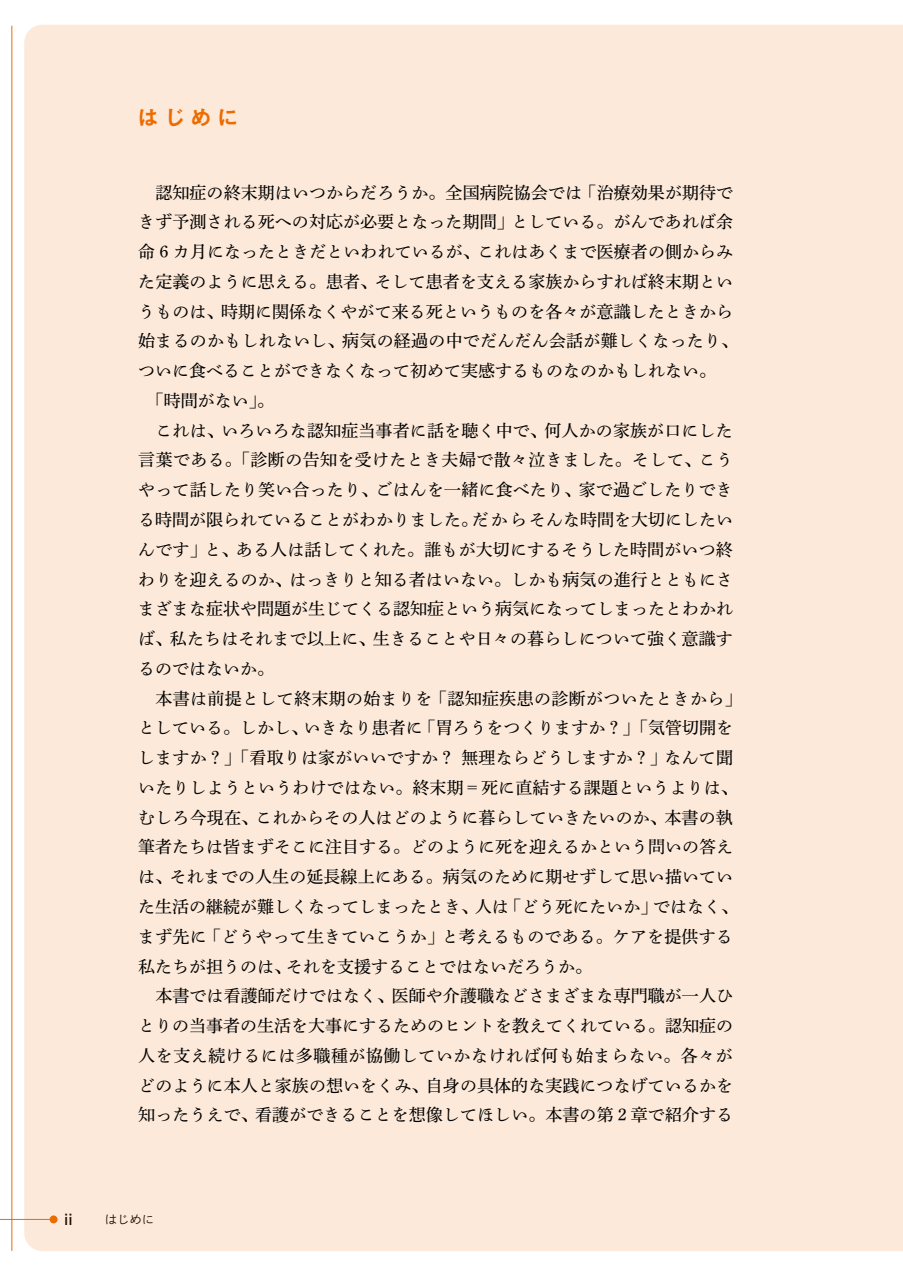
<style>
.page{position:relative;width:903px;height:1275px;background:#fff}
.page>*{position:absolute;margin:0;border:0;box-sizing:border-box;transform-origin:0 0}
.t1{font:700 19.78px "Gothic MB101 Pro De";color:#ed6c00}
.t2{font:16.97px/29.8px "DNP Shuei Min Pr 6 M";letter-spacing:.005em;color:#000}
.t3{font:16.97px "FOT DNP Shuei Min Pr 6 M";color:#000}
.t4{font:14.88px "DNP Shuei Go Gin Std B";color:#000}
.t5{font:12.42px "DNP Shuei Go Gin Std L";color:#000}
.s1{font-family:"DNP Shuei Min Pr 6 M"}
.s2{font-family:"FOT DNP Shuei Min Pr 6 M"}
</style>
<div class="page">
<hr style="left:0;top:1219px;width:54px;height:1px;background:#ed6c00">
<div style="left:24px;top:25px;width:879px;height:1226px;background:#fce9d9"></div>
<hr style="left:12px;top:26px;width:1px;height:1224px;background:#ed6c00">
<p class="t1" style="left:138px;top:101px;width:101px">は じ め に</p>
<p class="t2" style="left:138px;top:175px;width:605px">　認知症の終末期はいつからだろうか。全国病院協会では「治療効果が期待できず予測される死への対応が必要となった期間」としている。がんであれば余命 6 カ月になったときだといわれているが、これはあくまで医療者の側からみた定義のように思える。患者、そして患者を支える家族からすれば終末期というものは、時期に関係なくやがて来る死というものを各々が意識したときから始まるのかもしれないし、病気の経過の中でだんだん会話が難しくなったり、ついに食べることができなくなって初めて実感するものなのかもしれない。<br>　「時間がない」。<br>　これは、いろいろな認知症当事者に話を聴く中で、何人かの家族が口にした言葉である。「診断の告知を受けたとき夫婦で散々泣きました。そして、こうやって話したり笑い合ったり、ごはんを一緒に食べたり、家で過ごしたりできる時間が限られていることがわかりました。だからそんな時間を大切にしたいんです」と、ある人は話してくれた。誰もが大切にするそうした時間がいつ終わりを迎えるのか、はっきりと知る者はいない。しかも病気の進行とともにさまざまな症状や問題が生じてくる認知症という病気になってしまったとわかれば、私たちはそれまで以上に、生きることや日々の暮らしについて強く意識するのではないか。<br>　本書は前提として終末期の始まりを「認知症疾患の診断がついたときから」としている。しかし、いきなり患者に「胃ろうをつくりますか？」「気管切開をしますか？」「看取りは家がいいですか？ 無理ならどうしますか？」なんて聞いたりしようというわけではない。終末期＝死に直結する課題というよりは、むしろ今現在、これからその人はどのように暮らしていきたいのか、本書の執</p>
<p class="t3" style="left:138px;top:831px;width:596px"><span class="s1">筆者たちは皆まずそこに注目する。</span>どのように死を迎えるかという問いの答え</p>
<p class="t2" style="left:138px;top:859px;width:601px"><span class="s2">は、それまで</span>の人生の延長線上にある。病気のために期せずして思い描いていた生活の継続が難しくなってしまったとき、人は「どう死にたいか」ではなく、まず先に「どうやって生きていこうか」と考えるものである。ケアを提供する私たちが担うのは、それを支援することではないだろうか。<br>　本書では看護師だけではなく、医師や介護職などさまざまな専門職が<span class="s2">一人ひ</span></p>
<p class="t3" style="left:138px;top:1010px;width:596px">とりの当事者の生活を大事にするためのヒントを<span class="s1">教えてくれている。認知症の</span></p>
<p class="t2" style="left:138px;top:1038px;width:596px;text-align:justify">人を支え続けるには多職種が協働していかなければ何も始まらない。各々がどのように本人と家族の想いをくみ、自身の具体的な実践につなげているかを知ったうえで、看護ができることを想像してほしい。本書の第２章で紹介する</p>
<p class="t4" style="left:64px;top:1209px;width:10px">ii</p>
<p class="t5" style="left:105px;top:1211px;width:51px">はじめに</p>
</div>
